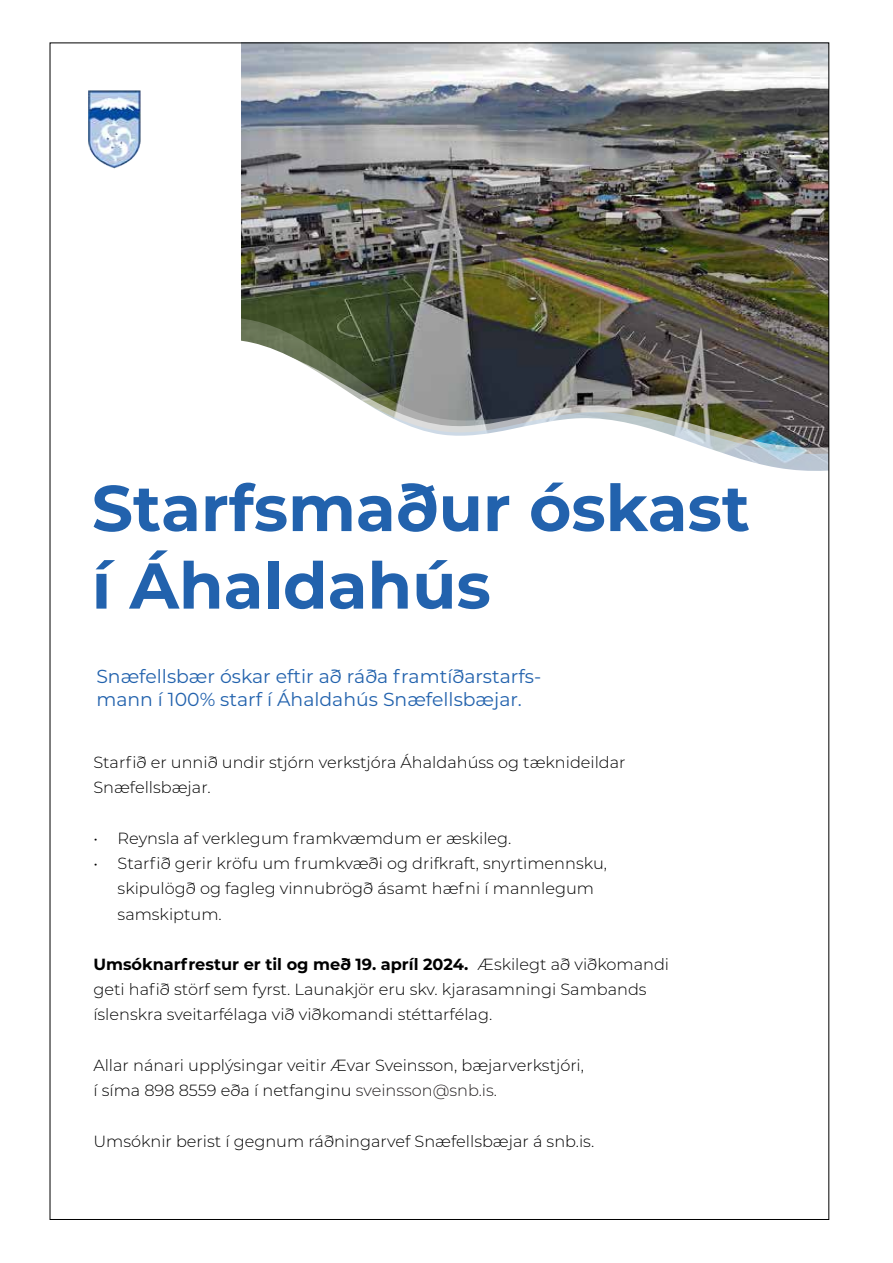
<style>
.page{position:relative;width:893px;height:1263px;background:#fff}
.page>*{position:absolute;margin:0;border:0;box-sizing:border-box;transform-origin:0 0}
.t1{font:700 64.65px/77.6px "Montserrat";color:#2262ad}
.t2{font:18.9px/22.6px "Montserrat";color:#2262ad}
.t3{font:300 16.2px/25.2px "Montserrat";color:#000}
.s1{font-weight:700}
.s2{color:#231f20}
</style>
<div class="page">
<img style="left:241px;top:45px;width:586px;height:272px">
<img style="left:241px;top:317px;width:586px;height:16px">
<svg style="left:241px;top:333px;width:586px;height:138px"></svg>
<img style="left:88px;top:90px;width:53px;height:79px">
<h1 class="t1" style="left:92px;top:466px;width:660px">Starfsmaður óskast í Áhaldahús</h1>
<p class="t2" style="left:96px;top:665px;width:446px">Snæfellsbær óskar eftir að ráða framtíðarstarfs&shy;mann í 100% starf í Áhaldahús Snæfellsbæjar.</p>
<p class="t3" style="left:93px;top:749px;width:534px">Starfið er unnið undir stjórn verkstjóra Áhaldahúss og tæknideildar<br>Snæfellsbæjar.</p>
<p class="t3" style="left:93px;top:825px;width:420px">• Reynsla af verklegum framkvæmdum er æskileg.</p>
<p class="t3" style="left:118px;top:850px;width:491px;text-indent:-24px">• Starfið gerir kröfu um frumkvæði og drifkraft, snyrtimennsku, skipulögð og fagleg vinnubrögð ásamt hæfni í mannlegum samskiptum.</p>
<p class="t3" style="left:93px;top:951px;width:577px"><span class="s1">Umsóknarfrestur er til og með 19. apríl 2024.</span> Æskilegt að viðkomandi geti hafið störf sem fyrst. Launakjör eru skv. kjarasamningi Sambands íslenskra sveitarfélaga við viðkomandi stéttarfélag.</p>
<p class="t3" style="left:93px;top:1052px;width:492px">Allar nánari upplýsingar veitir Ævar Sveinsson, bæjarverkstjóri, í síma 898 8559 eða í netfanginu <span class="s2">sveinsson@snb.is.</span></p>
<p class="t3" style="left:93px;top:1128px;width:502px">Umsóknir berist í gegnum ráðningarvef Snæfellsbæjar á snb.is.</p>
</div>
